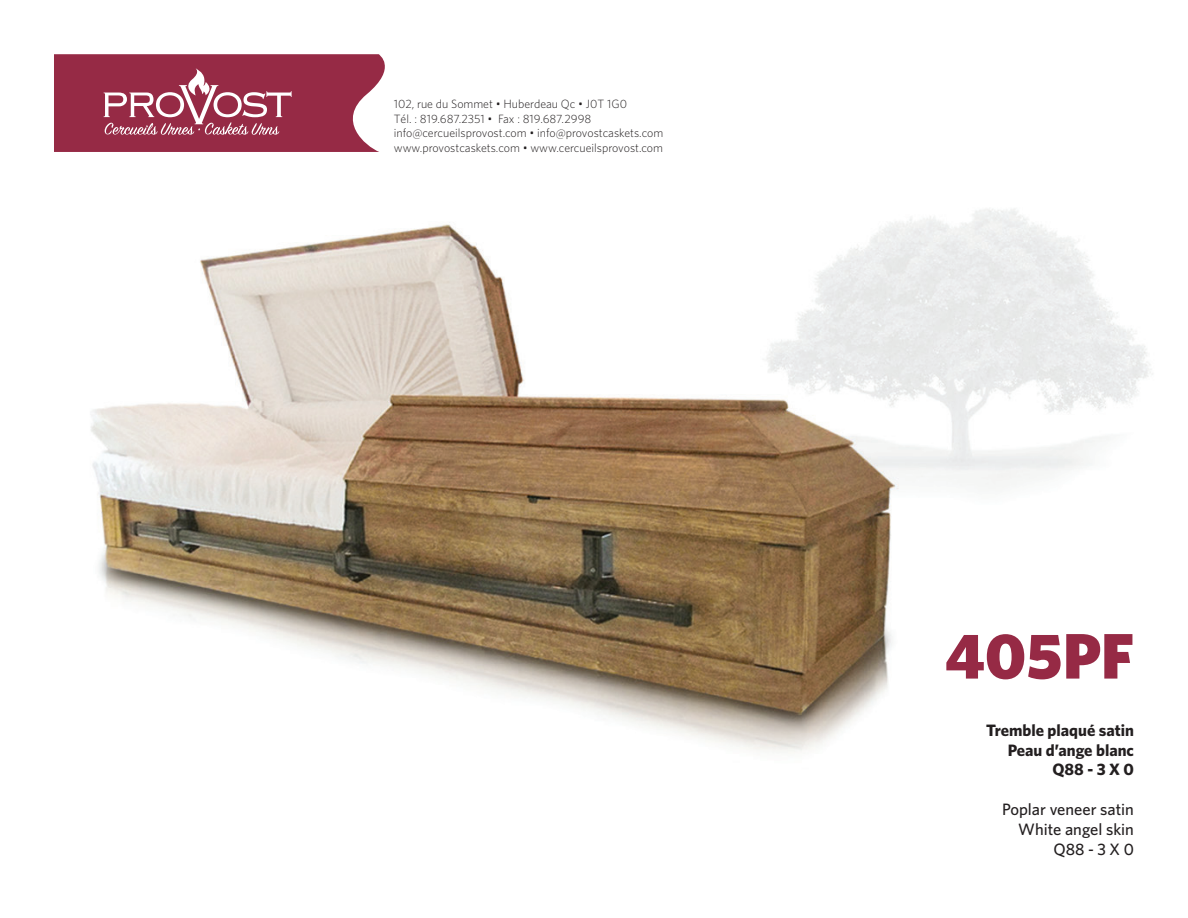
<style>
.page{position:relative;width:1188px;height:918px;background:#fff}
.page>*{position:absolute;margin:0;border:0;box-sizing:border-box;transform-origin:0 0}
.t1{font:900 64.5px "Whitney";color:#962a45}
.t2{font:700 16.5px/19.8px "Whitney";color:#231f20;text-align:right}
.t3{font:500 16.5px/19.8px "Whitney";color:#231f20;text-align:right}
.t4{font:300 12px/14.4px "Whitney";color:#231f20}
</style>
<div class="page">
<img style="left:91px;top:209px;width:1062px;height:543px">
<svg style="left:54px;top:54px;width:331px;height:98px;background:#a4465e"></svg>
<p class="t4" style="left:394px;top:97px;width:271px">102, rue du Sommet • Huberdeau Qc • J0T 1G0<br>Tél. : 819.687.2351 • Fax : 819.687.2998 info@cercueilsprovost.com • info@provostcaskets.com www.provostcaskets.com • www.cercueilsprovost.com</p>
<h1 class="t1" style="left:945px;top:617px;width:191px">405PF</h1>
<h2 class="t2" style="left:986px;top:720px;width:149px">Tremble plaqué satin<br>Peau d’ange blanc<br>Q88 - 3 X 0</h2>
<h2 class="t3" style="left:1002px;top:799px;width:133px">Poplar veneer satin<br>White angel skin<br>Q88 - 3 X 0</h2>
</div>
